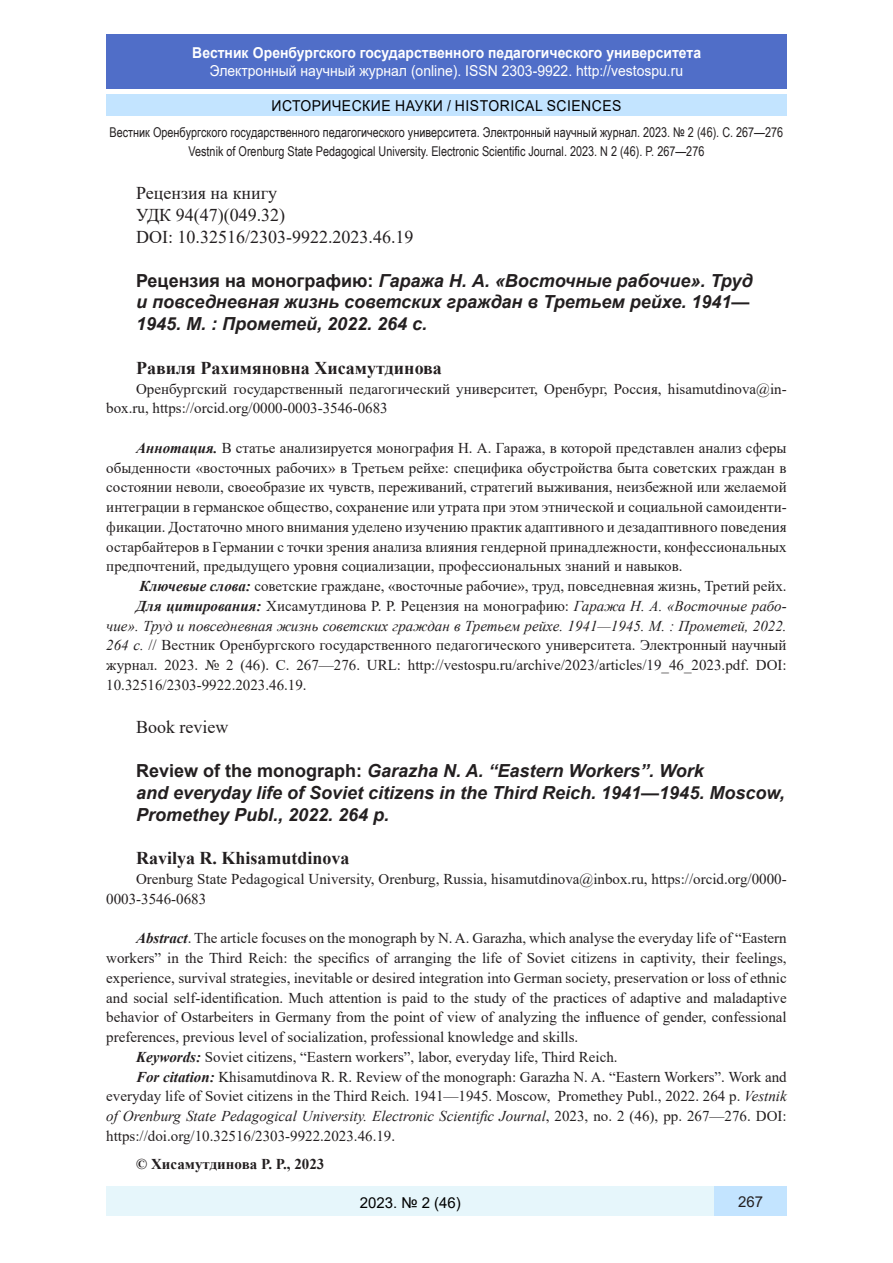
<style>
.page{position:relative;width:893px;height:1263px;background:#fff}
.page>*{position:absolute;margin:0;border:0;box-sizing:border-box;transform-origin:0 0}
.Заголовок_2{font:italic 700 18px/21.9px "Arial";color:#231f20}
.Стиль2{font:18px "Times New Roman";color:#231f20}
.Заголовок_2-2{font:700 18px "Times New Roman";color:#231f20}
.литература{font:15px/19.8px "Times New Roman";color:#231f20;text-align:justify}
.t1{font:15px "Arial";color:#fff;scale:.93 1}
.t2{font:700 15px "Arial";color:#fff;scale:.93 1}
.t3{font:15px "Arial";letter-spacing:.035em;color:#000;scale:.93 1}
.Стиль2-2{font:700 15px "Times New Roman";color:#231f20}
.t4{font:15px "Arial";letter-spacing:.035em;color:#000}
.t5{font:15px "Arial";color:#231f20}
.литература-2{font:13.5px "Arial Narrow";color:#231f20}
.s1{font-style:normal}
.s2{font-weight:700;font-style:italic}
.s3{font-style:italic}
</style>
<div class="page">
<div style="left:106px;top:95px;width:681px;height:21px;background:#c3e4ff"></div>
<div style="left:106px;top:34px;width:681px;height:55px;background:#506ec8"></div>
<div style="left:106px;top:1186px;width:608px;height:30px;background:#e6f6fb"></div>
<div style="left:714px;top:1186px;width:73px;height:30px;background:#c3e4ff"></div>
<p class="t2" style="left:192px;top:42px;width:549px">Вестник Оренбургского государственного педагогического университета</p>
<p class="t1" style="left:210px;top:60px;width:511px">Электронный научный журнал (online). ISSN 2303-9922. http://vestospu.ru</p>
<p class="t3" style="left:271px;top:95px;width:378px">ИСТОРИЧЕСКИЕ НАУКИ / HISTORICAL SCIENCES</p>
<p class="литература-2" style="left:110px;top:123px;width:675px">Вестник Оренбургского государственного педагогического университета. Электронный научный журнал. 2023. № 2 (46). С. 267—276</p>
<p class="литература-2" style="left:189px;top:141px;width:517px">Vestnik of Orenburg State Pedagogical University. Electronic Scientific Journal. 2023. N 2 (46). P. 267—276</p>
<p class="Стиль2" style="left:136px;top:181px;width:143px">Рецензия на книгу</p>
<p class="Стиль2" style="left:136px;top:202px;width:151px">УДК 94(47)(049.32)</p>
<p class="Стиль2" style="left:136px;top:224px;width:279px">DOI: 10.32516/2303-9922.2023.46.19</p>
<p class="Заголовок_2" style="left:136px;top:270px;width:618px"><span class="s1">Рецензия на монографию:</span> Гаража Н. А. «Восточные рабочие». Труд</p>
<p class="Заголовок_2" style="left:136px;top:292px;width:615px">и повседневная жизнь советских граждан в Третьем рейхе. 1941—<br>1945. М. : Прометей, 2022. 264 с.</p>
<p class="Заголовок_2-2" style="left:136px;top:355px;width:307px">Равиля Рахимяновна Хисамутдинова</p>
<p class="литература" style="left:106px;top:378px;width:682px;text-indent:30px">Оренбургский государственный педагогический университет, Оренбург, Россия, hisamutdinova@in&shy;box.ru, https://orcid.org/0000-0003-3546-0683</p>
<p class="литература" style="left:106px;top:437px;width:682px;text-indent:30px"><span class="s2">Аннотация.</span> В статье анализируется монография Н. А. Гаража, в которой представлен анализ сферы обыденности «восточных рабочих» в Третьем рейхе: специфика обустройства быта советских граждан в состоянии неволи, своеобразие их чувств, переживаний, стратегий выживания, неизбежной или желаемой интеграции в германское общество, сохранение или утрата при этом этнической и социальной самоиденти&shy;фикации. Достаточно много внимания уделено изучению практик адаптивного и дезадаптивного поведения остарбайтеров в Германии с точки зрения анализа влияния гендерной принадлежности, конфессиональных предпочтений, предыдущего уровня социализации, профессиональных знаний и навыков.</p>
<p class="литература" style="left:140px;top:576px;width:649px"><span class="s2">Ключевые слова:</span> советские граждане, «восточные рабочие», труд, повседневная жизнь, Третий рейх.</p>
<p class="литература" style="left:106px;top:595px;width:682px;text-indent:30px"><span class="s2">Для цитирования:</span> Хисамутдинова Р. Р. Рецензия на монографию: <span class="s3">Гаража Н. А. «Восточные рабо&shy;чие». Труд и повседневная жизнь советских граждан в Третьем рейхе. 1941—1945. М. : Прометей, 2022.<br>264 с.</span> // Вестник Оренбургского государственного педагогического университета. Электронный научный журнал. 2023. № 2 (46). С. 267—276. URL: http://vestospu.ru/archive/2023/articles/19_46_2023.pdf. DOI:<br>10.32516/2303-9922.2023.46.19.</p>
<p class="Стиль2" style="left:136px;top:715px;width:94px">Book review</p>
<p class="Заголовок_2" style="left:136px;top:760px;width:569px"><span class="s1">Review of the monograph:</span> Garazha N. A. “Eastern Workers”. Work</p>
<p class="Заголовок_2" style="left:136px;top:782px;width:650px">and everyday life of Soviet citizens in the Third Reich. 1941—1945. Moscow,<br>Promethey Publ., 2022. 264 p.</p>
<p class="Заголовок_2-2" style="left:136px;top:845px;width:215px">Ravilya R. Khisamutdinova</p>
<p class="литература" style="left:106px;top:869px;width:682px;text-indent:30px">Orenburg State Pedagogical University, Orenburg, Russia, hisamutdinova@inbox.ru, https://orcid.org/0000-<br>0003-3546-0683</p>
<p class="литература" style="left:106px;top:928px;width:682px;text-indent:30px"><span class="s2">Abstract</span>. The article focuses on the monograph by N. A. Garazha, which analyse the everyday life of “Eastern workers” in the Third Reich: the specifics of arranging the life of Soviet citizens in captivity, their feelings, experience, survival strategies, inevitable or desired integration into German society, preservation or loss of ethnic and social self-identification. Much attention is paid to the study of the practices of adaptive and maladaptive behavior of Ostarbeiters in Germany from the point of view of analyzing the influence of gender, confessional preferences, previous level of socialization, professional knowledge and skills.</p>
<p class="литература" style="left:136px;top:1046px;width:483px"><span class="s2">Keywords:</span> Soviet citizens, “Eastern workers”, labor, everyday life, Third Reich.</p>
<p class="литература" style="left:106px;top:1066px;width:682px;text-indent:30px"><span class="s2">For citation:</span> Khisamutdinova R. R. Review of the monograph: Garazha N. A. “Eastern Workers”. Work and everyday life of Soviet citizens in the Third Reich. 1941—1945. Moscow, Promethey Publ., 2022. 264 p. <span class="s3">Vestnik of Orenburg State Pedagogical University. Electronic Scientific Journal</span>, 2023, no. 2 (46), pp. 267—276. DOI: https://doi.org/10.32516/2303-9922.2023.46.19.</p>
<p class="Стиль2-2" style="left:136px;top:1153px;width:190px">© Хисамутдинова Р. Р., 2023</p>
<p class="t4" style="left:360px;top:1192px;width:103px">2023. № 2 (46)</p>
<p class="t5" style="left:738px;top:1191px;width:27px">267</p>
</div>
